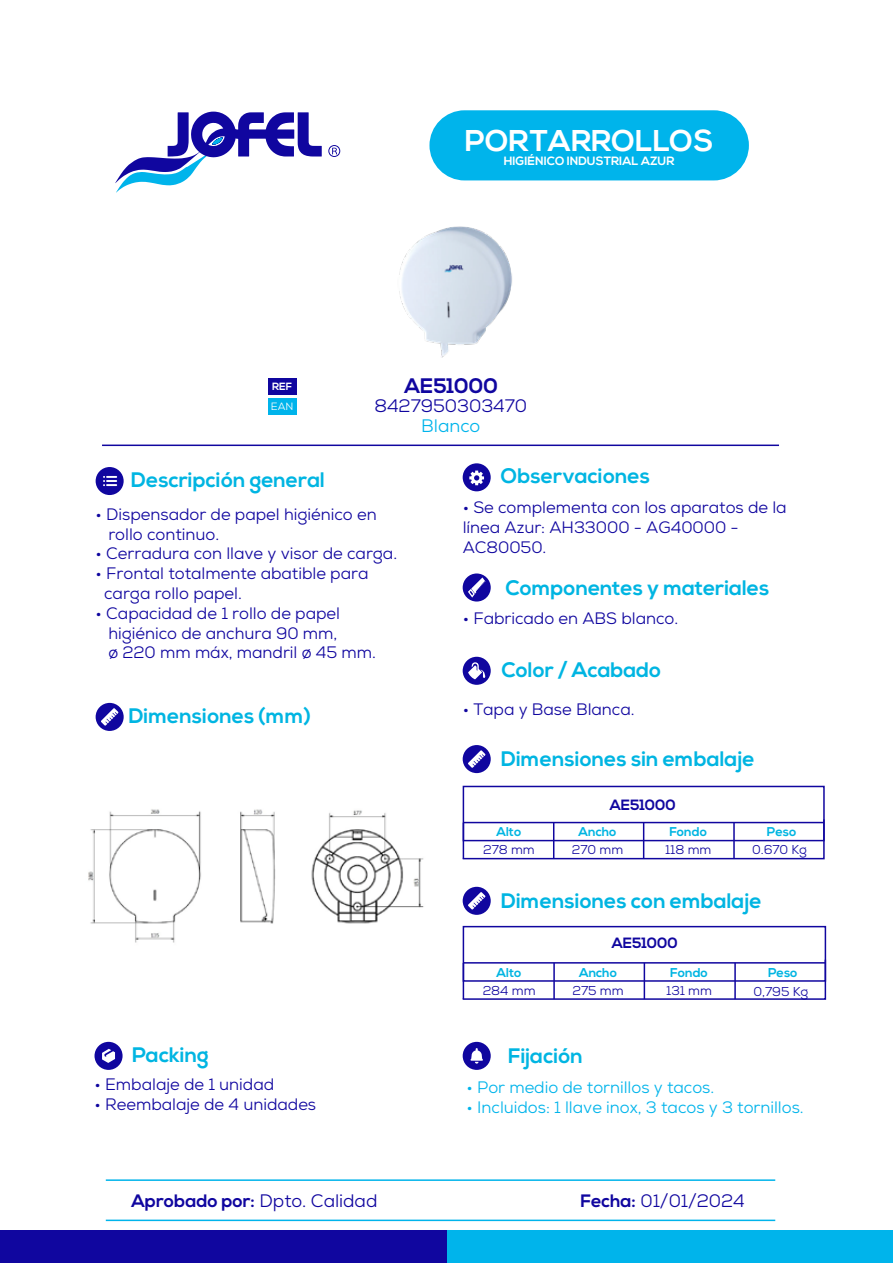
<style>
.page{position:relative;width:893px;height:1263px;background:#fff}
.page>*{position:absolute;margin:0;border:0;box-sizing:border-box;transform-origin:0 0}
.t1{font:700 30px "Nexa";color:#fff}
.t2{font:700 21px "Nexa";color:#00b5e2}
.t3{font:700 21px "Nexa";color:#10069f}
.t4{font:18px "Nexa";color:#10069f}
.t5{font:700 18px "Nexa";color:#10069f}
.t6{font:18px "Nexa";color:#00b4eb}
.t7{font:16.5px/19.8px "Nexa";color:#10069f}
.t8{font:16.5px "Nexa";color:#00b4eb}
.t9{font:700 14.85px "Nexa";color:#10069f}
.t10{font:12.75px "Nexa";color:#10069f}
.t11{font:700 12.75px "Nexa";color:#00b5e2}
.t12{font:700 12px "Nexa";color:#fff}
.t13{font:700 10.5px "Nexa";color:#fff}
.t14{font:10.5px "Nexa";color:#fff}
.s1{font-weight:400}
.s2{font-weight:700}
</style>
<div class="page">
<svg style="left:328px;top:145px;width:12px;height:12px"></svg>
<svg style="left:115px;top:112px;width:207px;height:81px"></svg>
<svg style="left:463px;top:573px;width:28px;height:28px"></svg>
<div style="left:0;top:1231px;width:447px;height:32px;background:#10069f"></div>
<div style="left:447px;top:1231px;width:446px;height:32px;background:#00b4eb"></div>
<div style="left:429px;top:110px;width:320px;height:70px;background:#00b4eb;border-radius:35px"></div>
<div style="left:268px;top:379px;width:29px;height:16px;background:#10069f"></div>
<div style="left:268px;top:398px;width:29px;height:17px;background:#00b4eb"></div>
<svg style="left:463px;top:463px;width:28px;height:28px"></svg>
<svg style="left:96px;top:467px;width:28px;height:28px"></svg>
<svg style="left:463px;top:657px;width:28px;height:28px"></svg>
<svg style="left:95px;top:1042px;width:28px;height:28px"></svg>
<svg style="left:463px;top:1042px;width:28px;height:28px"></svg>
<svg style="left:463px;top:887px;width:28px;height:28px"></svg>
<div style="left:463px;top:926px;width:363px;height:56px;border:2px solid #10069f"></div>
<svg style="left:462px;top:958px;width:365px;height:42px"></svg>
<hr style="left:553px;top:963px;width:2px;height:36px;background:#10069f">
<hr style="left:463px;top:963px;width:1px;height:36px;background:#10069f">
<hr style="left:644px;top:963px;width:1px;height:36px;background:#10069f">
<hr style="left:734px;top:963px;width:2px;height:36px;background:#10069f">
<svg style="left:463px;top:745px;width:28px;height:28px"></svg>
<div style="left:463px;top:786px;width:362px;height:55px;border:2px solid #10069f"></div>
<svg style="left:462px;top:818px;width:363px;height:42px"></svg>
<hr style="left:553px;top:822px;width:1px;height:37px;background:#10069f">
<hr style="left:463px;top:822px;width:1px;height:37px;background:#10069f">
<hr style="left:643px;top:822px;width:1px;height:37px;background:#10069f">
<hr style="left:733px;top:822px;width:2px;height:37px;background:#10069f">
<hr style="left:102px;top:445px;width:677px;height:1px;background:#10069f">
<hr style="left:106px;top:1219px;width:669px;height:2px;background:#00b4eb">
<hr style="left:106px;top:1179px;width:669px;height:2px;background:#00b4eb">
<svg style="left:96px;top:703px;width:28px;height:28px"></svg>
<img style="left:88px;top:809px;width:336px;height:134px">
<img style="left:399px;top:226px;width:113px;height:132px">
<p class="t13" style="left:272px;top:380px;width:21px">REF</p>
<h1 class="t1" style="left:465px;top:123px;width:250px">PORTARROLLOS</h1>
<p class="t12" style="left:504px;top:154px;width:172px">HIGIÉNICO INDUSTRIAL AZUR</p>
<p class="t3" style="left:405px;top:373px;width:95px">AE51000</p>
<p class="t14" style="left:271px;top:400px;width:24px">EAN</p>
<p class="t4" style="left:374px;top:394px;width:154px">8427950303470</p>
<p class="t2" style="left:131px;top:467px;width:195px">Descripción general</p>
<p class="t7" style="left:108px;top:504px;width:270px;text-indent:-13px">• Dispensador de papel higiénico en rollo continuo.</p>
<p class="t7" style="left:96px;top:544px;width:303px">• Cerradura con llave y visor de carga.</p>
<p class="t7" style="left:104px;top:564px;width:266px;text-indent:-9px">• Frontal totalmente abatible para carga rollo papel.</p>
<p class="t7" style="left:108px;top:603px;width:269px;text-indent:-13px">• Capacidad de 1 rollo de papel higiénico de anchura 90 mm,<br>ø 220 mm máx, mandril ø 45 mm.</p>
<p class="t2" style="left:129px;top:703px;width:184px">Dimensiones (mm)</p>
<p class="t2" style="left:132px;top:1042px;width:78px">Packing</p>
<p class="t7" style="left:95px;top:1075px;width:181px">• Embalaje de 1 unidad</p>
<p class="t7" style="left:95px;top:1094px;width:223px">• Reembalaje de 4 unidades</p>
<p class="t6" style="left:421px;top:415px;width:61px">Blanco</p>
<p class="t2" style="left:501px;top:464px;width:151px">Observaciones</p>
<p class="t7" style="left:463px;top:498px;width:326px">• Se complementa con los aparatos de la línea Azur: AH33000 - AG40000 -<br>AC80050.</p>
<p class="t2" style="left:505px;top:575px;width:265px">Componentes y materiales</p>
<p class="t7" style="left:463px;top:609px;width:217px">• Fabricado en ABS blanco.</p>
<p class="t2" style="left:502px;top:657px;width:161px">Color / Acabado</p>
<p class="t7" style="left:463px;top:699px;width:173px">• Tapa y Base Blanca.</p>
<p class="t2" style="left:501px;top:747px;width:255px">Dimensiones sin embalaje</p>
<p class="t9" style="left:610px;top:796px;width:68px">AE51000</p>
<p class="t11" style="left:496px;top:824px;width:26px">Alto</p>
<p class="t11" style="left:579px;top:824px;width:39px">Ancho</p>
<p class="t11" style="left:669px;top:824px;width:39px">Fondo</p>
<p class="t10" style="left:483px;top:842px;width:53px">278 mm</p>
<p class="t10" style="left:572px;top:842px;width:53px">270 mm</p>
<p class="t10" style="left:665px;top:842px;width:48px">118 mm</p>
<p class="t10" style="left:752px;top:842px;width:56px">0.670 Kg</p>
<p class="t11" style="left:767px;top:824px;width:31px">Peso</p>
<p class="t2" style="left:501px;top:889px;width:262px">Dimensiones con embalaje</p>
<p class="t9" style="left:612px;top:934px;width:68px">AE51000</p>
<p class="t10" style="left:483px;top:982px;width:54px">284 mm</p>
<p class="t10" style="left:572px;top:982px;width:53px">275 mm</p>
<p class="t10" style="left:666px;top:982px;width:47px">131 mm</p>
<p class="t11" style="left:768px;top:965px;width:31px">Peso</p>
<p class="t11" style="left:497px;top:966px;width:26px">Alto</p>
<p class="t11" style="left:579px;top:966px;width:40px">Ancho</p>
<p class="t11" style="left:670px;top:965px;width:39px">Fondo</p>
<p class="t10" style="left:753px;top:983px;width:56px">0,795 Kg</p>
<p class="t2" style="left:508px;top:1044px;width:76px">Fijación</p>
<p class="t8" style="left:466px;top:1077px;width:249px">• Por medio de tornillos y tacos.</p>
<p class="t8" style="left:466px;top:1096px;width:339px">• Incluidos: 1 llave inox, 3 tacos y 3 tornillos.</p>
<p class="t5" style="left:131px;top:1190px;width:247px">Aprobado por: <span class="s1">Dpto. Calidad</span></p>
<p class="t4" style="left:580px;top:1189px;width:166px"><span class="s2">Fecha:</span> 01/01/2024</p>
</div>
